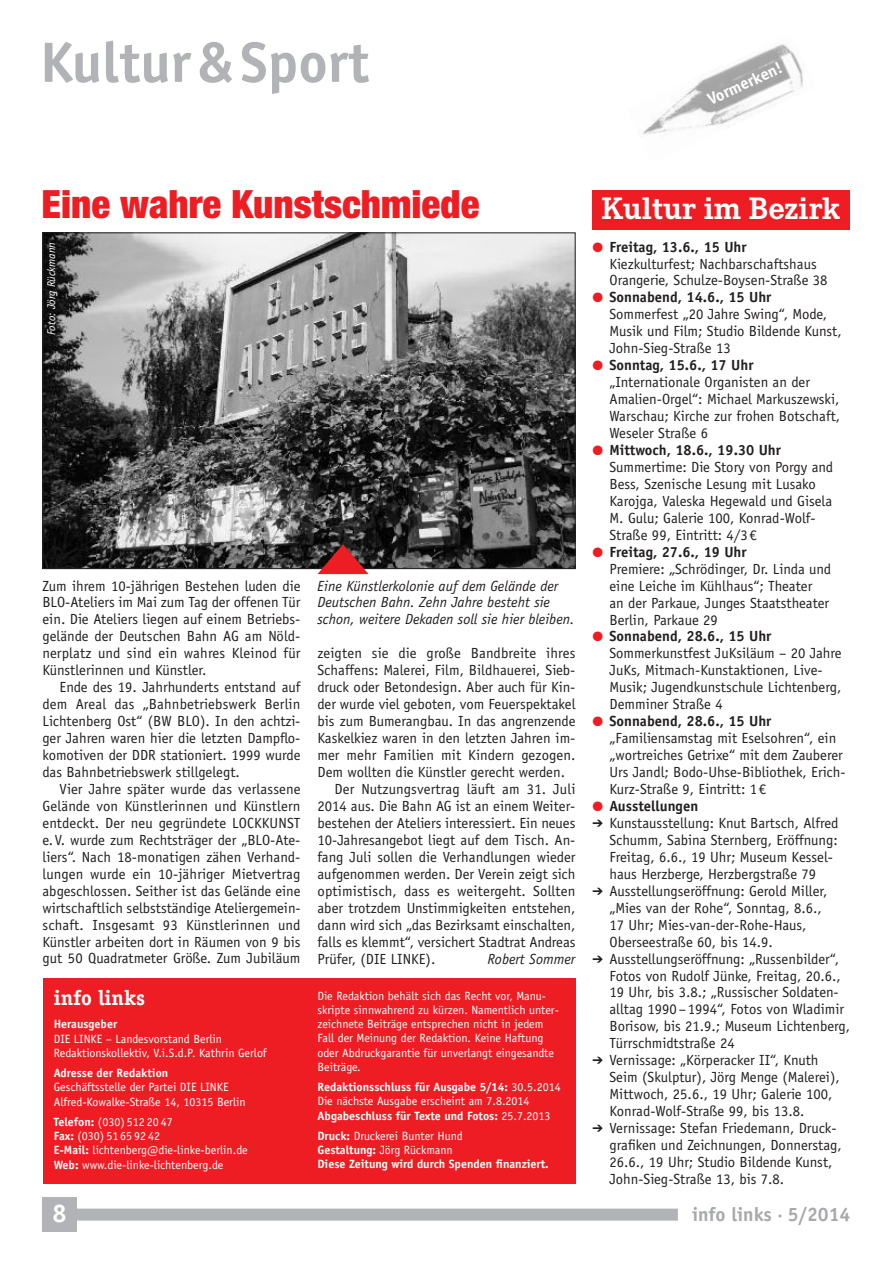
<style>
.page{position:relative;width:893px;height:1263px;background:#fff}
.page>*{position:absolute;margin:0;border:0;box-sizing:border-box;transform-origin:0 0}
.t1{font:700 57px "Officina Sans Std";color:#b2b3b7}
.t2{font:900 condensed 39px "Helvetica Neue";color:#ee1d23}
.t3{font:700 32.25px "Corporate E";color:#fff}
.t4{font:700 25.5px "Officina Sans Std";color:#fff}
.t5{font:700 21px "Officina Serif Std";color:#fff}
.t6{font:700 19.5px "Officina Sans Std";color:#a8a9ad}
.t7{font:700 16.5px "Officina Sans Std";color:#fff}
.t8{font:14.7px/17px "Officina Sans Std";color:#231f20}
.t9{font:italic 14.7px/17px "Officina Sans Std";color:#231f20}
.t10{font:12px/14.2px "Officina Sans Std";color:#fff}
.t11{font:700 12px/14.2px "Officina Sans Std";color:#fff}
.t12{font:italic 11.25px "Officina Sans Std";color:#fff}
.s1{font-weight:700}
.s2{font-weight:400}
.s3{color:#ee1d23}
</style>
<div class="page">
<div style="left:43px;top:1198px;width:34px;height:34px;background:#b2b3b7"></div>
<div style="left:59px;top:1208px;width:619px;height:12px;background:#b2b3b7"></div>
<img style="left:639px;top:44px;width:164px;height:91px">
<div style="left:592px;top:190px;width:258px;height:40px;background:#ee1d23"></div>
<div style="left:43px;top:979px;width:532px;height:205px;background:#ee1d23"></div>
<img style="left:45px;top:235px;width:528px;height:332px">
<svg style="left:317px;top:544px;width:52px;height:30px;background:#8e292c"></svg>
<h1 class="t1" style="left:40px;top:41px;width:331px">Kultur&amp;Sport</h1>
<p class="t7" style="left:706px;top:95px;width:82px;rotate:-25deg">Vormerken!</p>
<h2 class="t2" style="left:41px;top:181px;width:439px">Eine wahre Kunstschmiede</h2>
<p class="t12" style="left:47px;top:335px;width:95px;rotate:-90deg">Foto: Jörg Rückmann</p>
<p class="t8" style="left:43px;top:578px;width:259px;text-align:justify">Zum ihrem 10-jährigen Bestehen luden die BLO-Ateliers im Mai zum Tag der offenen Tür ein. Die Ateliers liegen auf einem Betriebs&shy;gelände der Deutschen Bahn AG am Nöld&shy;nerplatz und sind ein wahres Kleinod für Künstlerinnen und Künstler.</p>
<p class="t8" style="left:43px;top:680px;width:259px;text-align:justify;text-indent:17px">Ende des 19. Jahrhunderts entstand auf dem Areal das „Bahnbetriebswerk Berlin Lichtenberg Ost“ (BW BLO). In den achtzi&shy;ger Jahren waren hier die letzten Dampflo&shy;komotiven der DDR stationiert. 1999 wurde das Bahnbetriebswerk stillgelegt.</p>
<p class="t8" style="left:43px;top:782px;width:259px;text-align:justify;text-indent:17px">Vier Jahre später wurde das verlassene Gelände von Künstlerinnen und Künstlern entdeckt. Der neu gegründete LOCKKUNST e.V. wurde zum Rechtsträger der „BLO-Ate&shy;liers“. Nach 18-monatigen zähen Verhand&shy;lungen wurde ein 10-jähriger Mietvertrag abgeschlossen. Seither ist das Gelände eine wirtschaftlich selbstständige Ateliergemein&shy;schaft. Insgesamt 93 Künstlerinnen und Künstler arbeiten dort in Räumen von 9 bis gut 50 Quadratmeter Größe. Zum Jubiläum</p>
<h3 class="t5" style="left:54px;top:990px;width:93px">info links</h3>
<p class="t11" style="left:54px;top:1018px;width:65px">Herausgeber</p>
<p class="t10" style="left:54px;top:1032px;width:214px">DIE LINKE – Landesvorstand Berlin<br>Redaktionskollektiv, V.i.S.d.P. Kathrin Gerlof</p>
<p class="t11" style="left:54px;top:1067px;width:116px">Adresse der Redaktion</p>
<p class="t10" style="left:54px;top:1081px;width:194px">Geschäftsstelle der Partei DIE LINKE<br>Alfred-Kowalke-Straße 14, 10315 Berlin</p>
<p class="t10" style="left:54px;top:1115px;width:196px"><span class="s1">Telefon:</span> (030) 512 20 47<br><span class="s1">Fax:</span> (030) 51 65 92 42<br><span class="s1">E-Mail:</span> lichtenberg@die-linke-berlin.de<br><span class="s1">Web:</span> www.die-linke-lichtenberg.de</p>
<p class="t9" style="left:317px;top:578px;width:259px">Eine Künstlerkolonie auf dem Gelände der<br>Deutschen Bahn. Zehn Jahre besteht sie schon, weitere Dekaden soll sie hier bleiben.</p>
<p class="t8" style="left:317px;top:646px;width:259px">zeigten sie die große Bandbreite ihres</p>
<p class="t8" style="left:317px;top:663px;width:259px">Schaffens: Malerei, Film, Bildhauerei, Sieb-</p>
<p class="t8" style="left:317px;top:680px;width:259px">druck oder Betondesign. Aber auch für Kin-</p>
<p class="t8" style="left:317px;top:697px;width:259px">der wurde viel geboten, vom Feuerspektakel</p>
<p class="t8" style="left:317px;top:714px;width:259px">bis zum Bumerangbau. In das angrenzende</p>
<p class="t8" style="left:317px;top:731px;width:259px">Kaskelkiez waren in den letzten Jahren im-</p>
<p class="t8" style="left:317px;top:748px;width:259px">mer mehr Familien mit Kindern gezogen.</p>
<p class="t8" style="left:317px;top:765px;width:249px">Dem wollten die Künstler gerecht werden.</p>
<p class="t8" style="left:334px;top:782px;width:242px">Der Nutzungsvertrag läuft am 31. Juli</p>
<p class="t8" style="left:317px;top:799px;width:259px">2014 aus. Die Bahn AG ist an einem Weiter-</p>
<p class="t8" style="left:317px;top:816px;width:259px">bestehen der Ateliers interessiert. Ein neues</p>
<p class="t8" style="left:317px;top:833px;width:259px">10-Jahresangebot liegt auf dem Tisch. An-</p>
<p class="t8" style="left:317px;top:849px;width:259px">fang Juli sollen die Verhandlungen wieder</p>
<p class="t8" style="left:317px;top:866px;width:259px">aufgenommen werden. Der Verein zeigt sich</p>
<p class="t8" style="left:317px;top:883px;width:259px">optimistisch, dass es weitergeht. Sollten</p>
<p class="t8" style="left:317px;top:900px;width:259px">aber trotzdem Unstimmigkeiten entstehen,</p>
<p class="t8" style="left:317px;top:917px;width:259px">dann wird sich „das Bezirksamt einschalten,</p>
<p class="t8" style="left:317px;top:934px;width:259px">falls es klemmt“, versichert Stadtrat Andreas</p>
<p class="t8" style="left:317px;top:951px;width:119px">Prüfer, (DIE LINKE).</p>
<p class="t9" style="left:488px;top:951px;width:89px">Robert Sommer</p>
<p class="t10" style="left:317px;top:989px;width:243px">Die Redaktion behält sich das Recht vor, Manu&shy;skripte sinnwahrend zu kürzen. Namentlich unter&shy;zeichnete Beiträge entsprechen nicht in jedem Fall der Meinung der Redaktion. Keine Haftung oder Abdruckgarantie für unverlangt eingesandte Beiträge.</p>
<p class="t11" style="left:317px;top:1081px;width:245px">Redaktionsschluss für Ausgabe 5/14: <span class="s2">30.5.2014<br>Die nächste Ausgabe erscheint am 7.8.2014<br></span>Abgabeschluss für Texte und Fotos: <span class="s2">25.7.2013</span></p>
<p class="t11" style="left:317px;top:1130px;width:233px">Druck: <span class="s2">Druckerei Bunter Hund<br></span>Gestaltung: <span class="s2">Jörg Rückmann<br></span>Diese Zeitung wird durch Spenden finanziert.</p>
<h3 class="t3" style="left:601px;top:189px;width:241px">Kultur im Bezirk</h3>
<p class="t8" style="left:609px;top:239px;width:220px;text-indent:-17px"><span class="s3">●</span> <span class="s1">Freitag, 13.6., 15 Uhr<br></span>Kiezkulturfest; Nachbarschaftshaus<br>Orangerie, Schulze-Boysen-Straße 38</p>
<p class="t8" style="left:609px;top:290px;width:234px;text-indent:-17px"><span class="s3">●</span> <span class="s1">Sonnabend, 14.6., 15 Uhr<br></span>Sommerfest „20 Jahre Swing“, Mode,<br>Musik und Film; Studio Bildende Kunst,<br>John-Sieg-Straße 13</p>
<p class="t8" style="left:609px;top:358px;width:232px;text-indent:-17px"><span class="s3">●</span> <span class="s1">Sonntag, 15.6., 17 Uhr </span>„Internationale Organisten an der<br>Amalien-Orgel“: Michael Markuszewski,<br>Warschau; Kirche zur frohen Botschaft,<br>Weseler Straße 6</p>
<p class="t8" style="left:609px;top:443px;width:225px;text-indent:-17px"><span class="s3">●</span> <span class="s1">Mittwoch, 18.6., 19.30 Uhr<br></span>Summertime: Die Story von Porgy and<br>Bess, Szenische Lesung mit Lusako<br>Karojga, Valeska Hegewald und Gisela<br>M. Gulu; Galerie 100, Konrad-Wolf-<br>Straße 99, Eintritt: 4/3€</p>
<p class="t8" style="left:609px;top:544px;width:223px;text-indent:-17px"><span class="s3">●</span> <span class="s1">Freitag, 27.6., 19 Uhr<br></span>Premiere: „Schrödinger, Dr. Linda und eine Leiche im Kühlhaus“; Theater<br>an der Parkaue, Junges Staatstheater<br>Berlin, Parkaue 29</p>
<p class="t8" style="left:609px;top:629px;width:234px;text-indent:-17px"><span class="s3">●</span> <span class="s1">Sonnabend, 28.6., 15 Uhr<br></span>Sommerkunstfest JuKsiläum – 20 Jahre<br>JuKs, Mitmach-Kunstaktionen, Live-<br>Musik; Jugendkunstschule Lichtenberg,<br>Demminer Straße 4</p>
<p class="t8" style="left:609px;top:714px;width:238px;text-indent:-17px"><span class="s3">●</span> <span class="s1">Sonnabend, 28.6., 15 Uhr </span>„Familiensamstag mit Eselsohren“, ein „wortreiches Getrixe“ mit dem Zauberer Urs Jandl; Bodo-Uhse-Bibliothek, Erich-Kurz-Straße 9, Eintritt: 1€</p>
<p class="t8" style="left:609px;top:799px;width:242px;text-indent:-17px"><span class="s3">●</span> <span class="s1">Ausstellungen<br></span>Kunstausstellung: Knut Bartsch, Alfred Schumm, Sabina Sternberg, Eröffnung:<br>Freitag, 6.6., 19 Uhr; Museum Kessel&shy;haus Herzberge, Herzbergstraße 79<br>Ausstellungseröffnung: Gerold Miller, „Mies van der Rohe“, Sonntag, 8.6.,<br>17 Uhr; Mies-van-der-Rohe-Haus, Oberseestraße 60, bis 14.9.<br>Ausstellungseröffnung: „Russenbilder“, Fotos von Rudolf Jünke, Freitag, 20.6., 19 Uhr, bis 3.8.; „Russischer Soldaten&shy;alltag 1990–1994“, Fotos von Wladimir Borisow, bis 21.9.; Museum Lichtenberg, Türrschmidtstraße 24<br>Vernissage: „Körperacker II“, Knuth Seim (Skulptur), Jörg Menge (Malerei), Mittwoch, 25.6., 19 Uhr; Galerie 100, Konrad-Wolf-Straße 99, bis 13.8.<br>Vernissage: Stefan Friedemann, Druck&shy;grafiken und Zeichnungen, Donnerstag, 26.6., 19 Uhr; Studio Bildende Kunst, John-Sieg-Straße 13, bis 7.8.</p>
<h3 class="t4" style="left:52px;top:1204px;width:16px">8</h3>
<h3 class="t6" style="left:692px;top:1206px;width:160px">info links ·5/2014</h3>
</div>
